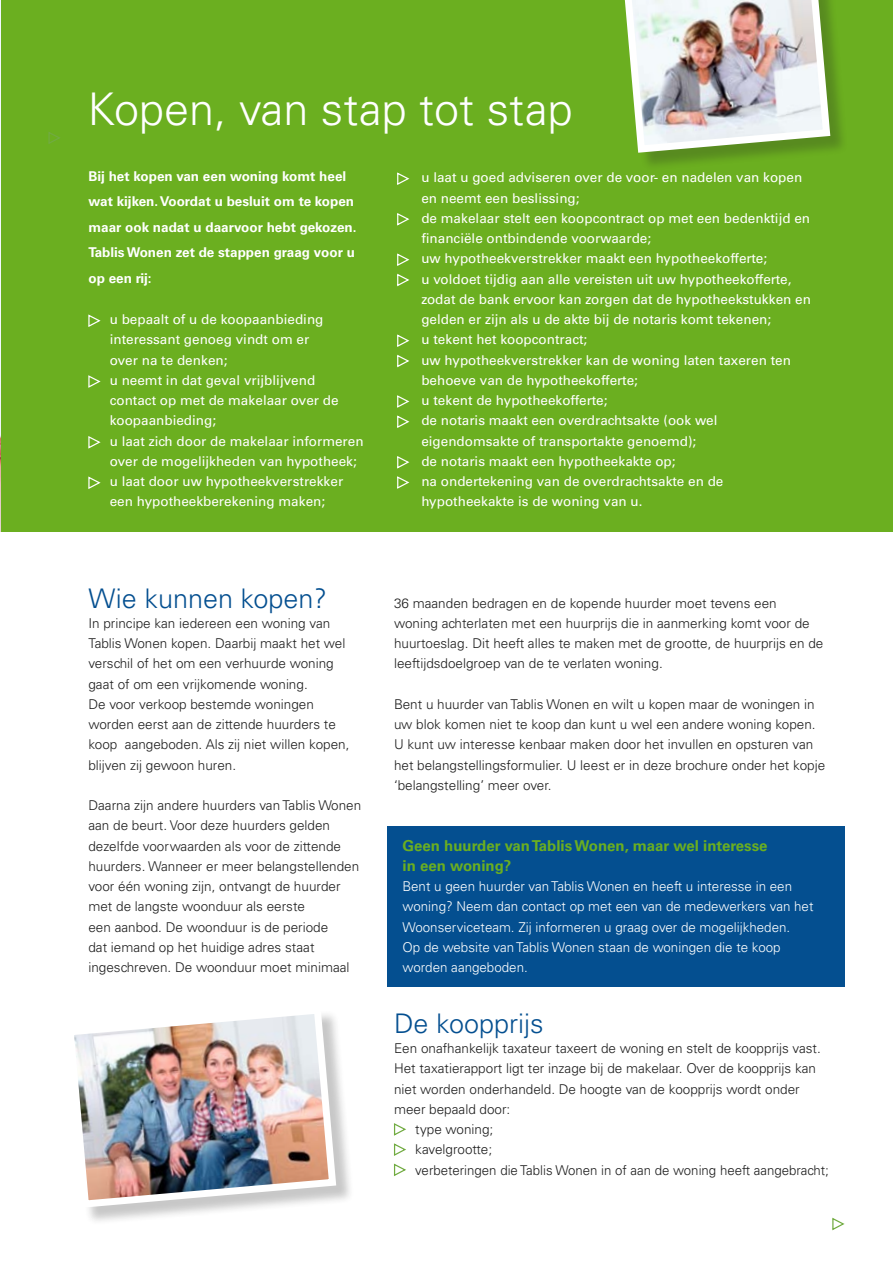
<style>
.page{position:relative;width:893px;height:1263px;background:#fff}
.page>*{position:absolute;margin:0;border:0;box-sizing:border-box;transform-origin:0 0}
.t1{font:300 45px "Univers";color:#fff}
.t2{font:300 27px "Univers";color:#044f90}
.t3{font:700 15px/20.2px "Univers";color:#6baf20}
.t4{font:300 13.5px/20.2px "Univers";color:#1e1e1e}
.t5{font:13.5px/20.2px "Univers";color:#fff}
.t6{font:300 13.5px/20.2px "Univers";color:#fff}
.t7{font:700 13.5px/25.5px "Univers";color:#fff}
</style>
<div class="page">
<div style="left:0;top:0;width:893px;height:531px;background:#6baf20"></div>
<div style="left:626px;top:0;width:223px;height:171px;background:#1e1e1e;opacity:.25"></div>
<img style="left:624px;top:0;width:210px;height:156px">
<svg style="left:397px;top:172px;width:13px;height:13px"></svg>
<svg style="left:397px;top:213px;width:13px;height:13px"></svg>
<svg style="left:397px;top:253px;width:13px;height:13px"></svg>
<svg style="left:397px;top:273px;width:13px;height:14px"></svg>
<svg style="left:397px;top:334px;width:13px;height:13px"></svg>
<svg style="left:397px;top:354px;width:13px;height:14px"></svg>
<svg style="left:397px;top:395px;width:13px;height:13px"></svg>
<svg style="left:397px;top:415px;width:13px;height:13px"></svg>
<svg style="left:397px;top:456px;width:13px;height:33px"></svg>
<svg style="left:88px;top:314px;width:13px;height:13px"></svg>
<svg style="left:88px;top:375px;width:13px;height:13px"></svg>
<svg style="left:88px;top:436px;width:13px;height:13px"></svg>
<svg style="left:88px;top:476px;width:13px;height:13px"></svg>
<svg style="left:394px;top:1123px;width:12px;height:13px"></svg>
<svg style="left:394px;top:1143px;width:12px;height:13px"></svg>
<svg style="left:394px;top:1163px;width:12px;height:13px"></svg>
<div style="left:69px;top:1009px;width:286px;height:217px;background:#1e1e1e;opacity:.25"></div>
<img style="left:69px;top:1009px;width:271px;height:202px">
<div style="left:387px;top:826px;width:457px;height:160px;background:#044f90"></div>
<img style="left:0;top:0;width:1px;height:531px">
<svg style="left:48px;top:132px;width:12px;height:12px"></svg>
<svg style="left:832px;top:1217px;width:13px;height:14px"></svg>
<h1 class="t1" style="left:88px;top:82px;width:487px">Kopen, van stap tot stap</h1>
<p class="t7" style="left:88px;top:163px;width:270px">Bij het kopen van een woning komt heel wat kijken. Voordat u besluit om te kopen maar ook nadat u daarvoor hebt gekozen.<br>Tablis Wonen zet de stappen graag voor u op een rij:</p>
<p class="t5" style="left:110px;top:309px;width:255px">u bepaalt of u de koopaanbieding interessant genoeg vindt om er<br>over na te denken;<br>u neemt in dat geval vrijblijvend contact op met de makelaar over de koopaanbieding;<br>u laat zich door de makelaar informeren over de mogelijkheden van hypotheek; u laat door uw hypotheekverstrekker een hypotheekberekening maken;</p>
<p class="t5" style="left:421px;top:167px;width:391px">u laat u goed adviseren over de voor- en nadelen van kopen en neemt een beslissing;<br>de makelaar stelt een koopcontract op met een bedenktijd en financiële ontbindende voorwaarde;<br>uw hypotheekverstrekker maakt een hypotheekofferte;<br>u voldoet tijdig aan alle vereisten uit uw hypotheekofferte, zodat de bank ervoor kan zorgen dat de hypotheekstukken en gelden er zijn als u de akte bij de notaris komt tekenen;<br>u tekent het koopcontract;<br>uw hypotheekverstrekker kan de woning laten taxeren ten behoeve van de hypotheekofferte;<br>u tekent de hypotheekofferte;<br>de notaris maakt een overdrachtsakte (ook wel eigendomsakte of transportakte genoemd);<br>de notaris maakt een hypotheekakte op;<br>na ondertekening van de overdrachtsakte en de hypotheekakte is de woning van u.</p>
<h2 class="t2" style="left:88px;top:582px;width:240px">Wie kunnen kopen?</h2>
<p class="t4" style="left:88px;top:613px;width:262px">In principe kan iedereen een woning van Tablis Wonen kopen. Daarbij maakt het wel verschil of het om een verhuurde woning gaat of om een vrijkomende woning.<br>De voor verkoop bestemde woningen worden eerst aan de zittende huurders te koop aangeboden. Als zij niet willen kopen, blijven zij gewoon huren.</p>
<p class="t4" style="left:88px;top:795px;width:274px">Daarna zijn andere huurders van Tablis Wonen aan de beurt. Voor deze huurders gelden dezelfde voorwaarden als voor de zittende huurders. Wanneer er meer belangstellenden voor één woning zijn, ontvangt de huurder met de langste woonduur als eerste<br>een aanbod. De woonduur is de periode<br>dat iemand op het huidige adres staat ingeschreven. De woonduur moet minimaal</p>
<p class="t4" style="left:394px;top:593px;width:431px">36 maanden bedragen en de kopende huurder moet tevens een woning achterlaten met een huurprijs die in aanmerking komt voor de huurtoeslag. Dit heeft alles te maken met de grootte, de huurprijs en de leeftijdsdoelgroep van de te verlaten woning.</p>
<p class="t4" style="left:394px;top:694px;width:433px">Bent u huurder van Tablis Wonen en wilt u kopen maar de woningen in uw blok komen niet te koop dan kunt u wel een andere woning kopen.<br>U kunt uw interesse kenbaar maken door het invullen en opsturen van het belangstellingsformulier. U leest er in deze brochure onder het kopje ‘belangstelling’ meer over.</p>
<p class="t3" style="left:403px;top:835px;width:366px">Geen huurder van Tablis Wonen, maar wel interesse in een woning?</p>
<p class="t6" style="left:403px;top:876px;width:412px">Bent u geen huurder van Tablis Wonen en heeft u interesse in een woning? Neem dan contact op met een van de medewerkers van het Woonserviceteam. Zij informeren u graag over de mogelijkheden.<br>Op de website van Tablis Wonen staan de woningen die te koop worden aangeboden.</p>
<h2 class="t2" style="left:394px;top:1007px;width:151px">De koopprijs</h2>
<p class="t4" style="left:394px;top:1038px;width:428px">Een onafhankelijk taxateur taxeert de woning en stelt de koopprijs vast.</p>
<p class="t4" style="left:394px;top:1058px;width:424px">Het taxatierapport ligt ter inzage bij de makelaar. Over de koopprijs kan</p>
<p class="t4" style="left:394px;top:1079px;width:407px">niet worden onderhandeld. De hoogte van de koopprijs wordt onder</p>
<p class="t4" style="left:394px;top:1099px;width:118px">meer bepaald door:</p>
<p class="t4" style="left:415px;top:1119px;width:80px">type woning;</p>
<p class="t4" style="left:415px;top:1139px;width:78px">kavelgrootte;</p>
<p class="t4" style="left:415px;top:1160px;width:415px">verbeteringen die Tablis Wonen in of aan de woning heeft aangebracht;</p>
</div>
